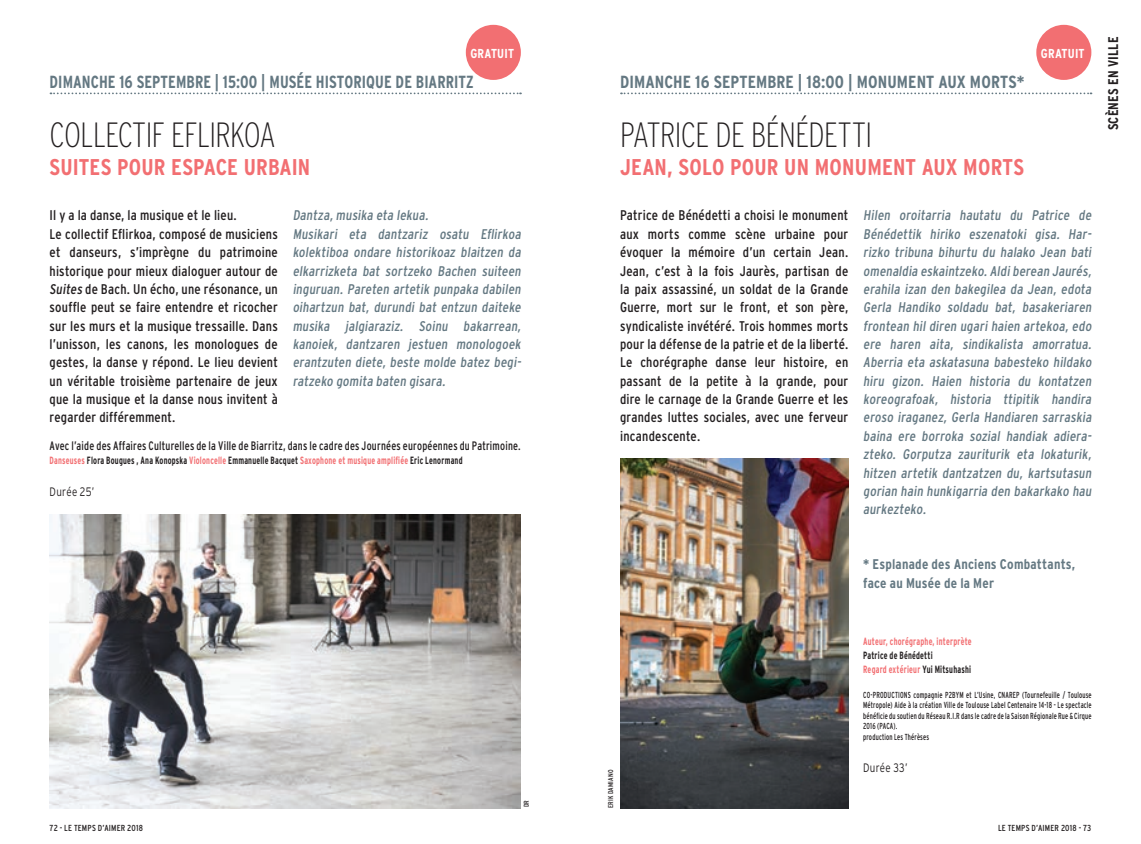
<style>
.page{position:relative;width:1141px;height:844px;background:#fff}
.page>*{position:absolute;margin:0;border:0;box-sizing:border-box;transform-origin:0 0}
._01-nom-Cie{font:200 condensed 35px "Interstate";letter-spacing:-.015em;color:#231f20}
._01-TITRE-SPECTACLE{font:700 condensed 22.75px "Interstate";letter-spacing:.01em;color:#f26f72}
._02-date-TA-off{font:700 condensed 17.5px "Interstate";letter-spacing:.005em;color:#647882;scale:.93 1}
._02-date-TA-off-2{font:700 condensed 17.5px "Interstate";letter-spacing:.005em;color:#647882}
._03-texte-bsk{font:condensed 14px/18.4px "Interstate";color:#647882;text-align:justify}
._03-texte-fr{font:condensed 14px/18.4px "Interstate";letter-spacing:.015em;color:#231f20;text-align:justify}
._03-texte-fr-2{font:700 condensed 14px/18.4px "Interstate";letter-spacing:.015em;color:#647882}
._00-onglet-TA{font:700 condensed 14px "Interstate";letter-spacing:.01em;color:#231f20}
.PASTILLE-GRATUIT{font:700 condensed 12.95px "Interstate";letter-spacing:.015em;color:#fff}
._04-mentions_obligat{font:condensed 12.25px "Interstate";letter-spacing:.02em;color:#231f20;scale:.9 1}
._04-durée{font:300 12.25px "Interstate";letter-spacing:.035em;color:#231f20;scale:.8 1}
._04-distrib-TA{font:700 condensed 10.5px "Interstate";letter-spacing:.025em;color:#231f20;scale:.8 1}
._04-distrib-TA-2{font:700 condensed 10.5px "Interstate";letter-spacing:.025em;color:#f26f72;scale:.8 1}
._04-mentions_obligat-2{font:condensed 8.75px/10.5px "Interstate";letter-spacing:.025em;color:#231f20;text-align:justify;scale:.8 1}
._04-mentions_obligat-3{font:condensed 8.75px "Interstate";letter-spacing:.025em;color:#231f20}
._06-crédit-TA{font:condensed 7px "Interstate";letter-spacing:.02em;color:#231f20}
.s1{color:#f26f72}
.s2{color:#231f20}
</style>
<div class="page">
<img style="left:50px;top:514px;width:471px;height:294px">
<svg style="left:50px;top:92px;width:471px;height:2px"></svg>
<svg style="left:621px;top:92px;width:470px;height:2px"></svg>
<img style="left:620px;top:458px;width:228px;height:350px">
<div style="left:466px;top:25px;width:55px;height:55px;background:#f26f72;border-radius:50%"></div>
<div style="left:1036px;top:25px;width:55px;height:55px;background:#f26f72;border-radius:50%"></div>
<p class="PASTILLE-GRATUIT" style="left:470px;top:46px;width:45px">GRATUIT</p>
<p class="PASTILLE-GRATUIT" style="left:1041px;top:46px;width:45px">GRATUIT</p>
<p class="_02-date-TA-off" style="left:50px;top:72px;width:458px">DIMANCHE 16 SEPTEMBRE | 15:00 | MUSÉE HISTORIQUE DE BIARRITZ</p>
<p class="_01-nom-Cie" style="left:50px;top:115px;width:228px">COLLECTIF EFLIRKOA</p>
<p class="_01-TITRE-SPECTACLE" style="left:50px;top:154px;width:262px">SUITES POUR ESPACE URBAIN</p>
<p class="_03-texte-fr" style="left:50px;top:206px;width:189px">Il y a la danse, la musique et le lieu.</p>
<p class="_03-texte-fr" style="left:50px;top:224px;width:230px">Le collectif Eflirkoa, composé de musiciens et danseurs, s’imprègne du patrimoine historique pour mieux dialoguer autour de Suites de Bach. Un écho, une résonance, un souffle peut se faire entendre et ricocher sur les murs et la musique tressaille. Dans l’unisson, les canons, les monologues de gestes, la danse y répond. Le lieu devient un véritable troisième partenaire de jeux que la musique et la danse nous invitent à regarder différemment.</p>
<p class="_03-texte-bsk" style="left:293px;top:206px;width:139px">Dantza, musika eta lekua.</p>
<p class="_03-texte-bsk" style="left:293px;top:224px;width:232px">Musikari eta dantzariz osatu Eflirkoa kolektiboa ondare historikoaz blaitzen da elkarrizketa bat sortzeko Bachen suiteen inguruan. Pareten artetik punpaka dabilen oihartzun bat, durundi bat entzun daiteke musika jalgiaraziz. Soinu bakarrean, kanoiek, dantzaren jestuen monologoek erantzuten diete, beste molde batez begi&shy;ratzeko gomita baten gisara.</p>
<p class="_04-mentions_obligat" style="left:50px;top:439px;width:525px">Avec l’aide des Affaires Culturelles de la Ville de Biarritz, dans le cadre des Journées européennes du Patrimoine.</p>
<p class="_04-distrib-TA" style="left:50px;top:455px;width:518px"><span class="s1">Danseuses</span> Flora Bougues , Ana Konopska <span class="s1">Violoncelle</span> Emmanuelle Bacquet <span class="s1">Saxophone et musique amplifiée</span> Eric Lenormand</p>
<p class="_04-durée" style="left:50px;top:484px;width:57px">Durée 25’</p>
<p class="_02-date-TA-off-2" style="left:620px;top:72px;width:406px">DIMANCHE 16 SEPTEMBRE | 18:00 | MONUMENT AUX MORTS*</p>
<p class="_01-nom-Cie" style="left:620px;top:115px;width:254px">PATRICE DE BÉNÉDETTI</p>
<p class="_01-TITRE-SPECTACLE" style="left:620px;top:154px;width:406px">JEAN, SOLO POUR UN MONUMENT AUX MORTS</p>
<p class="_03-texte-fr" style="left:620px;top:206px;width:230px">Patrice de Bénédetti a choisi le monument aux morts comme scène urbaine pour évoquer la mémoire d’un certain Jean.<br>Jean, c’est à la fois Jaurès, partisan de la paix assassiné, un soldat de la Grande Guerre, mort sur le front, et son père, syndicaliste invétéré. Trois hommes morts pour la défense de la patrie et de la liberté.<br>Le chorégraphe danse leur histoire, en passant de la petite à la grande, pour dire le carnage de la Grande Guerre et les grandes luttes sociales, avec une ferveur incandescente.</p>
<p class="_03-texte-bsk" style="left:863px;top:206px;width:232px">Hilen oroitarria hautatu du Patrice de Bénédettik hiriko eszenatoki gisa. Har&shy;rizko tribuna bihurtu du halako Jean bati omenaldia eskaintzeko.Aldiberean Jaurés, erahila izan den bakegilea da Jean, edota Gerla Handiko soldadu bat, basakeriaren frontean hil diren ugari haien artekoa, edo ere haren aita, sindikalista amorratua.<br>Aberria eta askatasuna babesteko hildako hiru gizon. Haien historia du kontatzen koreografoak, historia ttipitik handira eroso iraganez, Gerla Handiaren sarraskia baina ere borroka sozial handiak adiera&shy;zteko. Gorputza zauriturik eta lokaturik, hitzen artetik dantzatzen du, kartsutasun gorian hain hunkigarria den bakarkako hau aurkezteko.</p>
<p class="_00-onglet-TA" style="left:1105px;top:130px;width:95px;rotate:-90deg">SCÈNES EN VILLE</p>
<p class="_03-texte-fr-2" style="left:863px;top:555px;width:214px">* Esplanade des Anciens Combattants, face au Musée de la Mer</p>
<p class="_06-crédit-TA" style="left:522px;top:807px;width:9px;rotate:-90deg">DR</p>
<p class="_06-crédit-TA" style="left:607px;top:808px;width:40px;rotate:-90deg">ERIK DAMIANO</p>
<p class="_04-distrib-TA-2" style="left:863px;top:635px;width:137px">Auteur, chorégraphe, interprète</p>
<p class="_04-distrib-TA" style="left:863px;top:649px;width:88px">Patrice de Bénédetti</p>
<p class="_04-distrib-TA-2" style="left:863px;top:663px;width:136px">Regard extérieur <span class="s2">Yui Mitsuhashi</span></p>
<p class="_04-mentions_obligat-2" style="left:863px;top:689px;width:287px">CO-PRODUCTIONS compagnie P2BYM et L’Usine, CNAREP (Tournefeuille / Toulouse Métropole) Aide à la création Ville de Toulouse Label Centenaire 14-18 - Le spectacle bénéficie du soutien du Réseau R.I.R dans le cadre de la Saison Régionale Rue &amp; Cirque 2016 (PACA).</p>
<p class="_04-mentions_obligat-2" style="left:863px;top:731px;width:84px">production Les Thérèses</p>
<p class="_04-durée" style="left:863px;top:760px;width:57px">Durée 33’</p>
<p class="_04-mentions_obligat-3" style="left:50px;top:823px;width:95px">72 - LE TEMPS D’AIMER 2018</p>
<p class="_04-mentions_obligat-3" style="left:998px;top:823px;width:95px">LE TEMPS D’AIMER 2018 - 73</p>
</div>
